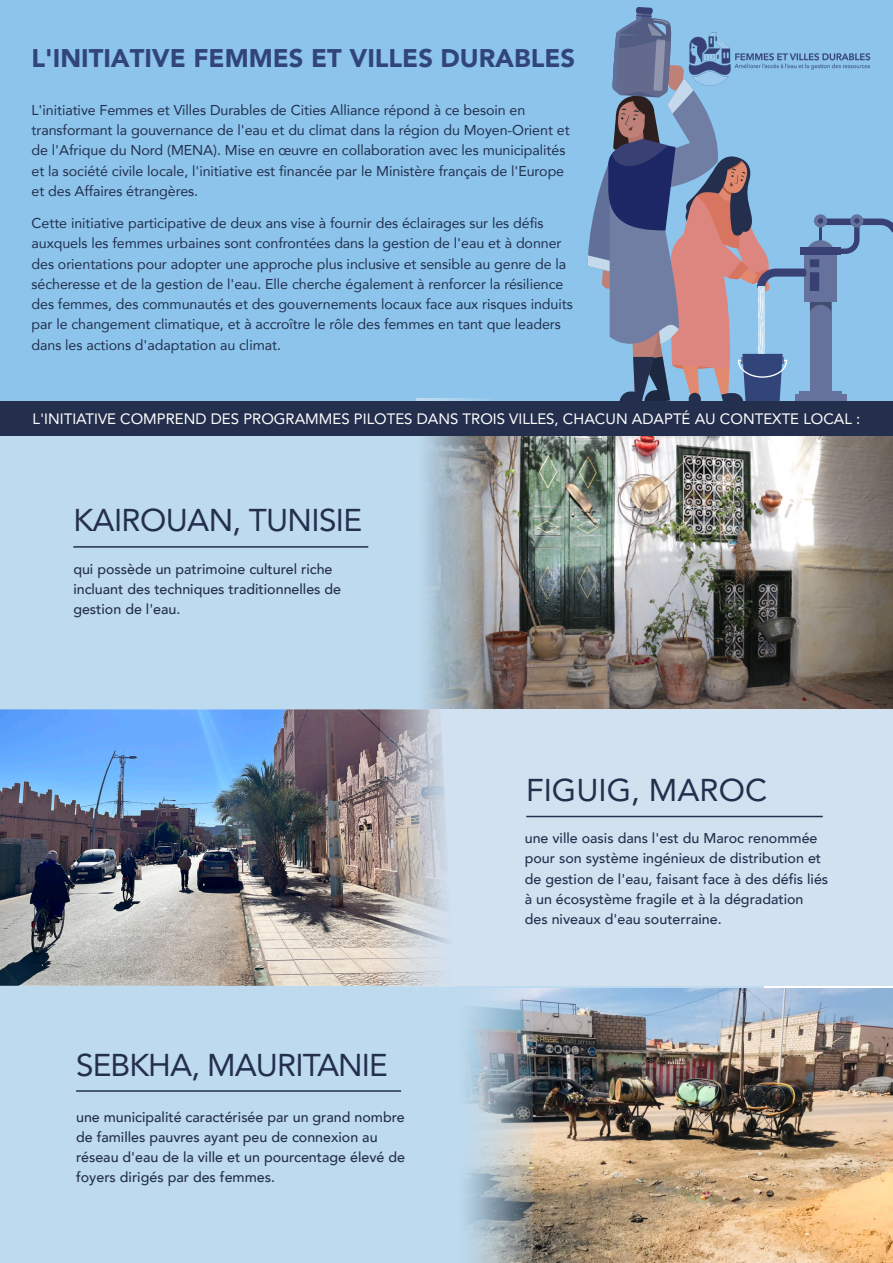
<style>
.page{position:relative;width:893px;height:1263px;background:#fff}
.page>*{position:absolute;margin:0;border:0;box-sizing:border-box;transform-origin:0 0}
.t1{font:31.5px "Avenir";letter-spacing:-.02em;color:#242f4d}
.t2{font:31.5px "Avenir";color:#242f4d}
.t3{font:900 25.5px "Avenir";color:#32457b}
.t4{font:15px "Avenir";color:#fff}
.t5{font:14.25px/20.2px "Avenir";letter-spacing:-.005em;color:#242f4d}
.t6{font:500 14.25px/20.2px "Avenir";color:#242f4d}
</style>
<div class="page">
<div style="left:0;top:0;width:893px;height:401px;background:#8cc4eb"></div>
<svg style="left:587px;top:7px;width:306px;height:394px"></svg>
<div style="left:0;top:401px;width:812px;height:308px;background:#bedaee"></div>
<hr style="left:73px;top:546px;width:295px;height:2px;background:#242f4d">
<img style="left:492px;top:435px;width:401px;height:274px">
<svg style="left:417px;top:398px;width:75px;height:311px"></svg>
<div style="left:0;top:401px;width:893px;height:34px;background:#242f4d"></div>
<div style="left:0;top:986px;width:763px;height:277px;background:#bedaee"></div>
<hr style="left:76px;top:1090px;width:325px;height:2px;background:#242f4d">
<img style="left:533px;top:988px;width:360px;height:275px">
<svg style="left:466px;top:988px;width:67px;height:275px"></svg>
<div style="left:150px;top:709px;width:743px;height:277px;background:#d2e1f0"></div>
<hr style="left:526px;top:816px;width:297px;height:1px;background:#242f4d">
<img style="left:0;top:709px;width:380px;height:277px">
<svg style="left:380px;top:709px;width:67px;height:277px"></svg>
<img style="left:687px;top:28px;width:186px;height:61px">
<h2 class="t3" style="left:32px;top:36px;width:545px">L'INITIATIVE FEMMES ET VILLES DURABLES</h2>
<p class="t5" style="left:32px;top:99px;width:540px">L'initiative Femmes et Villes Durables de Cities Alliance répond à ce besoin en transformant la gouvernance de l'eau et du climat dans la région du Moyen-Orient et de l'Afrique du Nord (MENA). Mise en œuvre en collaboration avec les municipalités et la société civile locale, l'initiative est financée par le Ministère français de l'Europe et des Affaires étrangères.</p>
<p class="t5" style="left:32px;top:213px;width:543px">Cette initiative participative de deux ans vise à fournir des éclairages sur les défis auxquels les femmes urbaines sont confrontées dans la gestion de l'eau et à donner des orientations pour adopter une approche plus inclusive et sensible au genre de la sécheresse et de la gestion de l'eau. Elle cherche également à renforcer la résilience des femmes, des communautés et des gouvernements locaux face aux risques induits par le changement climatique, et à accroître le rôle des femmes en tant que leaders dans les actions d'adaptation au climat.</p>
<p class="t4" style="left:33px;top:407px;width:829px">L'INITIATIVE COMPREND DES PROGRAMMES PILOTES DANS TROIS VILLES, CHACUN ADAPTÉ AU CONTEXTE LOCAL :</p>
<h1 class="t1" style="left:73px;top:495px;width:290px">KAIROUAN, TUNISIE</h1>
<p class="t6" style="left:73px;top:558px;width:269px">qui possède un patrimoine culturel riche incluant des techniques traditionnelles de gestion de l'eau.</p>
<h1 class="t1" style="left:76px;top:1039px;width:313px">SEBKHA, MAURITANIE</h1>
<p class="t6" style="left:76px;top:1106px;width:330px">une municipalité caractérisée par un grand nombre de familles pauvres ayant peu de connexion au réseau d'eau de la ville et un pourcentage élevé de foyers dirigés par des femmes.</p>
<h1 class="t2" style="left:526px;top:765px;width:242px">FIGUIG, MAROC</h1>
<p class="t6" style="left:525px;top:827px;width:305px">une ville oasis dans l'est du Maroc renommée pour son système ingénieux de distribution et de gestion de l'eau, faisant face à des défis liés à un écosystème fragile et à la dégradation des niveaux d'eau souterraine.</p>
</div>
